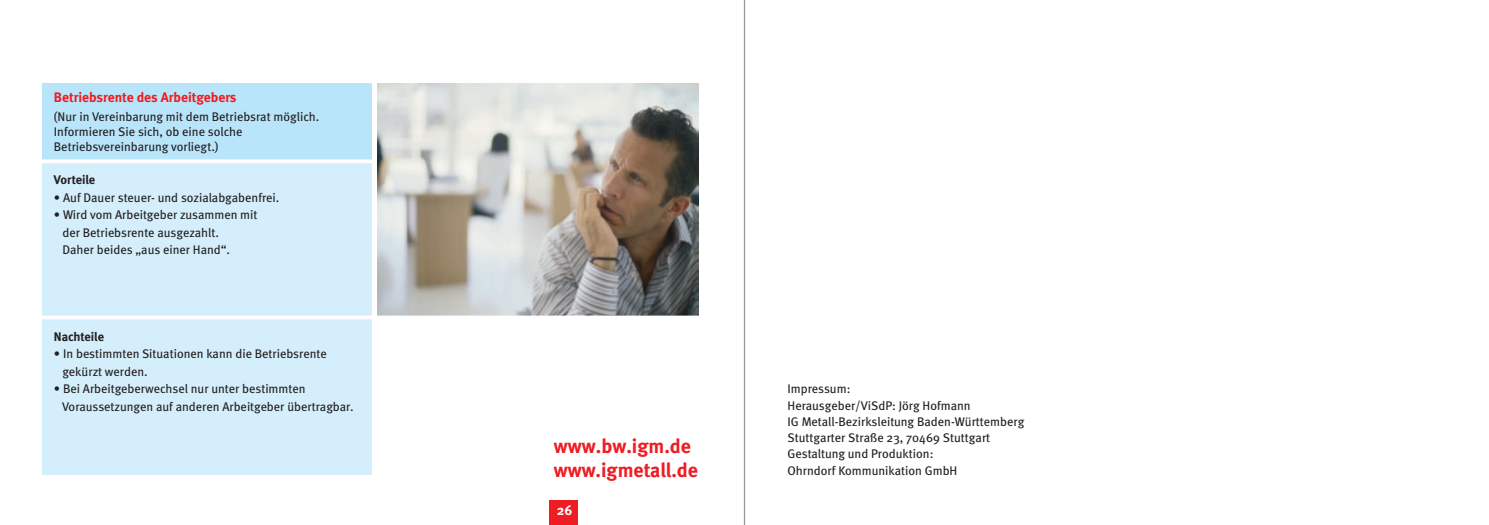
<style>
.page{position:relative;width:1489px;height:525px;background:#fff}
.page>*{position:absolute;margin:0;border:0;box-sizing:border-box;transform-origin:0 0}
.t1{font:700 20px/23.1px "Meta";color:#ee1d23}
.t2{font:700 13.75px "Meta";color:#ee1d23}
.t3{font:700 13.75px "Meta";color:#fff}
.t4{font:12.5px "Meta";color:#231f20}
.t5{font:700 12.5px "Meta";letter-spacing:-.005em;color:#231f20}
</style>
<div class="page">
<div style="left:549px;top:500px;width:29px;height:24px;background:#ee1d23"></div>
<hr style="left:743px;top:0;width:1px;height:524px;background:#939598">
<hr style="left:744px;top:0;width:1px;height:524px;background:#939598">
<img style="left:377px;top:83px;width:321px;height:232px">
<div style="left:43px;top:83px;width:329px;height:80px;background:#b9e5fa"></div>
<div style="left:43px;top:162px;width:329px;height:313px;background:#d4effb"></div>
<svg style="left:42px;top:315px;width:657px;height:4px;fill:#fff"></svg>
<svg style="left:42px;top:159px;width:330px;height:4px"></svg>
<p class="t2" style="left:54px;top:89px;width:184px">Betriebsrente des Arbeitgebers</p>
<p class="t4" style="left:54px;top:109px;width:267px">(Nur in Vereinbarung mit dem Betriebsrat möglich.</p>
<p class="t4" style="left:54px;top:124px;width:190px">Informieren Sie sich, ob eine solche</p>
<p class="t4" style="left:54px;top:139px;width:166px">Betriebsvereinbarung vorliegt.)</p>
<p class="t5" style="left:54px;top:172px;width:43px">Vorteile</p>
<p class="t4" style="left:54px;top:190px;width:227px">• Auf Dauer steuer- und sozialabgabenfrei.</p>
<p class="t4" style="left:54px;top:207px;width:205px">• Wird vom Arbeitgeber zusammen mit</p>
<p class="t4" style="left:62px;top:225px;width:158px">der Betriebsrente ausgezahlt.</p>
<p class="t4" style="left:62px;top:242px;width:169px">Daher beides „aus einer Hand“.</p>
<p class="t5" style="left:54px;top:329px;width:52px">Nachteile</p>
<p class="t4" style="left:54px;top:346px;width:274px">• In bestimmten Situationen kann die Betriebsrente</p>
<p class="t4" style="left:62px;top:364px;width:87px">gekürzt werden.</p>
<p class="t4" style="left:54px;top:381px;width:253px">• Bei Arbeitgeberwechsel nur unter bestimmten</p>
<p class="t4" style="left:62px;top:399px;width:293px">Voraussetzungen auf anderen Arbeitgeber übertragbar.</p>
<p class="t1" style="left:554px;top:434px;width:145px">www.bw.igm.de www.igmetall.de</p>
<p class="t3" style="left:557px;top:501px;width:17px">26</p>
<p class="t4" style="left:787px;top:381px;width:64px">Impressum:</p>
<p class="t4" style="left:787px;top:397px;width:185px">Herausgeber/ViSdP: Jörg Hofmann</p>
<p class="t4" style="left:787px;top:414px;width:238px">IG Metall-Bezirksleitung Baden-Württemberg</p>
<p class="t4" style="left:787px;top:430px;width:204px">Stuttgarter Straße 23, 70469 Stuttgart</p>
<p class="t4" style="left:787px;top:446px;width:147px">Gestaltung und Produktion:</p>
<p class="t4" style="left:787px;top:462px;width:171px">Ohrndorf Kommunikation GmbH</p>
</div>
